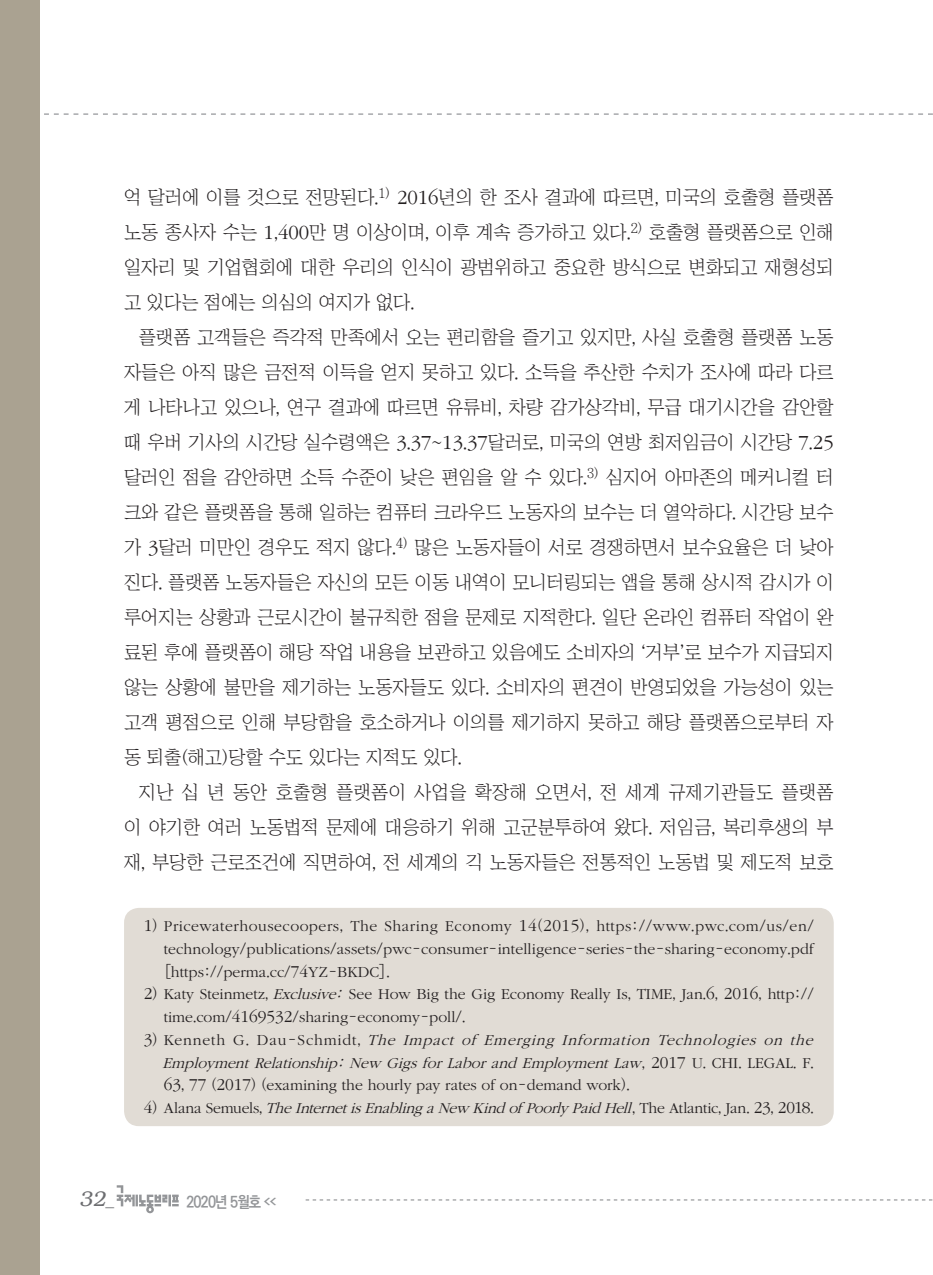
<style>
.page{position:relative;width:933px;height:1275px;background:#fff}
.page>*{position:absolute;margin:0;border:0;box-sizing:border-box;transform-origin:0 0}
.t1{font:italic 300 21px "Bookman";color:#6c6d70}
.본문{font:18.9px/35px "Chosunilbo NM";color:#231f20;text-align:justify}
.각주{font:300 15.75px/22.8px "ITC Garamond Std";color:#231f20;text-align:justify}
.각주-2{font:italic 300 15.75px/22.8px "ITC Garamond Std";color:#231f20}
.t2{font:700 15.75px "Ko Pub Dotum";letter-spacing:-.055em;color:#939598;scale:.9 1}
.s1{font-family:"ITC Garamond Std";font-weight:300;font-size:20.82px}
.s2{font-size:17.32px}
.s3{font-family:"Chosunilbo NM";font-weight:400}
.s4{font-style:italic}
.s5{font-family:"Chosunilbo NM";font-weight:400;font-style:italic}
.s6{font-style:normal;font-size:17.32px}
.s7{font-family:"Chosunilbo NM";font-weight:400;font-style:normal}
.s8{font-style:normal}
.s9{font-family:"Helvetica";font-weight:400;font-style:normal;font-size:17.5px}
.s10{font-size:7.88px}
</style>
<div class="page">
<svg style="left:44px;top:113px;width:889px;height:2px"></svg>
<div style="left:0;top:0;width:40px;height:1275px;background:#aaa291"></div>
<svg style="left:306px;top:1199px;width:626px;height:1px"></svg>
<svg style="left:117px;top:1185px;width:62px;height:28px"></svg>
<div style="left:124px;top:908px;width:709px;height:218px;background:#e1dcd5;border-radius:15px"></div>
<p class="본문" style="left:124px;top:179px;width:711px">억 달러에 이를 것으로 전망된다.<sup>1)</sup> <span class="s1">2016</span>년의 한 조사 결과에 따르면, 미국의 호출형 플랫폼 노동 종사자 수는 <span class="s1">1</span>,<span class="s1">400</span>만 명 이상이며, 이후 계속 증가하고 있다.<sup>2)</sup> 호출형 플랫폼으로 인해 일자리 및 기업협회에 대한 우리의 인식이 광범위하고 중요한 방식으로 변화되고 재형성되 고 있다는 점에는 의심의 여지가 없다.</p>
<p class="본문" style="left:124px;top:319px;width:711px;text-indent:15px">플랫폼 고객들은 즉각적 만족에서 오는 편리함을 즐기고 있지만, 사실 호출형 플랫폼 노동 자들은 아직 많은 금전적 이득을 얻지 못하고 있다. 소득을 추산한 수치가 조사에 따라 다르 게 나타나고 있으나, 연구 결과에 따르면 유류비, 차량 감가상각비, 무급 대기시간을 감안할 때 우버 기사의 시간당 실수령액은 <span class="s1">3</span>.<span class="s1">37</span>~<span class="s1">13</span>.<span class="s1">37</span>달러로, 미국의 연방 최저임금이 시간당 <span class="s1">7</span>.<span class="s1">25 </span>달러인 점을 감안하면 소득 수준이 낮은 편임을 알 수 있다.<sup>3)</sup> 심지어 아마존의 메커니컬 터 크와 같은 플랫폼을 통해 일하는 컴퓨터 크라우드 노동자의 보수는 더 열악하다. 시간당 보수 가 <span class="s1">3</span>달러 미만인 경우도 적지 않다.<sup>4)</sup> 많은 노동자들이 서로 경쟁하면서 보수요율은 더 낮아 진다. 플랫폼 노동자들은 자신의 모든 이동 내역이 모니터링되는 앱을 통해 상시적 감시가 이 루어지는 상황과 근로시간이 불규칙한 점을 문제로 지적한다. 일단 온라인 컴퓨터 작업이 완 료된 후에 플랫폼이 해당 작업 내용을 보관하고 있음에도 소비자의 ‘거부’로 보수가 지급되지 않는 상황에 불만을 제기하는 노동자들도 있다. 소비자의 편견이 반영되었을 가능성이 있는 고객 평점으로 인해 부당함을 호소하거나 이의를 제기하지 못하고 해당 플랫폼으로부터 자 동 퇴출(해고)당할 수도 있다는 지적도 있다.</p>
<p class="본문" style="left:124px;top:774px;width:711px;text-indent:15px">지난 십 년 동안 호출형 플랫폼이 사업을 확장해 오면서, 전 세계 규제기관들도 플랫폼 이 야기한 여러 노동법적 문제에 대응하기 위해 고군분투하여 왔다. 저임금, 복리후생의 부 재, 부당한 근로조건에 직면하여, 전 세계의 긱 노동자들은 전통적인 노동법 및 제도적 보호</p>
<p class="각주" style="left:164px;top:915px;width:651px;text-indent:-20px"><span class="s2">1</span><span class="s3">)</span> Pricewaterhousecoopers<span class="s3">,</span> The Sharing Economy <span class="s2">14</span><span class="s3">(</span><span class="s2">2015</span><span class="s3">),</span> https<span class="s3">://</span>www<span class="s3">.</span>pwc<span class="s3">.</span>com<span class="s3">/</span>us<span class="s3">/</span>en<span class="s3">/ </span>technology<span class="s3">/</span>publications<span class="s3">/</span>assets<span class="s3">/</span>pwc<span class="s3">-</span>consumer<span class="s3">-</span>intelligence<span class="s3">-</span>series<span class="s3">-</span>the<span class="s3">-</span>sharing<span class="s3">-</span>economy<span class="s3">.</span>pdf <span class="s3">[</span>https<span class="s3">://</span>perma<span class="s3">.</span>cc<span class="s3">/</span><span class="s2">74</span>YZ<span class="s3">-</span>BKDC<span class="s3">].</span></p>
<p class="각주" style="left:164px;top:983px;width:651px;text-indent:-20px"><span class="s2">2</span><span class="s3">)</span> Katy Steinmetz<span class="s3">,</span> <span class="s4">Exclusive</span><span class="s5">:</span> See How Big the Gig Economy Really Is<span class="s3">,</span> TIME<span class="s3">,</span> Jan<span class="s3">.</span><span class="s2">6</span><span class="s3">,</span> <span class="s2">2016</span><span class="s3">,</span> http<span class="s3">:// </span>time<span class="s3">.</span>com<span class="s3">/</span><span class="s2">4169532</span><span class="s3">/</span>sharing<span class="s3">-</span>economy<span class="s3">-</span>poll<span class="s3">/.</span></p>
<p class="각주-2" style="left:162px;top:1029px;width:656px;text-indent:-19px"><span class="s6">3</span> <span class="s7">)</span> <span class="s8">K e n n e t h G</span> <span class="s7">.</span> <span class="s8">D a u</span> <span class="s7">-</span> <span class="s8">S c h m i d t</span> <span class="s7">,</span> The Impact of Emerging Information Technologies on the<br>Employment Relationship<span class="s3">:</span> New Gigs for Labor and Employment Law<span class="s7">,</span> <span class="s6">2 0 1 7</span> <span class="s8">U</span> <span class="s7">.</span> <span class="s8">C H I</span> <span class="s7">.</span> <span class="s8">L E G A L</span> <span class="s7">.</span> <span class="s8">F</span> <span class="s7">.<br></span><span class="s6">63</span><span class="s7">,</span> <span class="s6">77</span> <span class="s7">(</span><span class="s6">2017</span><span class="s7">) (</span><span class="s8">examining the hourly pay rates of on</span><span class="s7">-</span><span class="s8">demand work</span><span class="s7">).</span></p>
<p class="각주-2" style="left:144px;top:1097px;width:671px"><span class="s6">4</span><span class="s7">)</span> <span class="s8">Alana Semuels</span><span class="s7">,</span> TheInternetisEnablingaNewKindof Poorly PaidHell<span class="s7">,</span> <span class="s8">The Atlantic</span><span class="s7">,</span> <span class="s8">Jan</span><span class="s7">.</span> <span class="s6">23</span><span class="s7">,</span> <span class="s6">2018</span><span class="s7">.</span></p>
<p class="t1" style="left:79px;top:1187px;width:36px">32<span class="s9">_</span></p>
<p class="t2" style="left:186px;top:1194px;width:101px">2020년 5월호 <span class="s10">&lt;&lt;</span></p>
</div>
